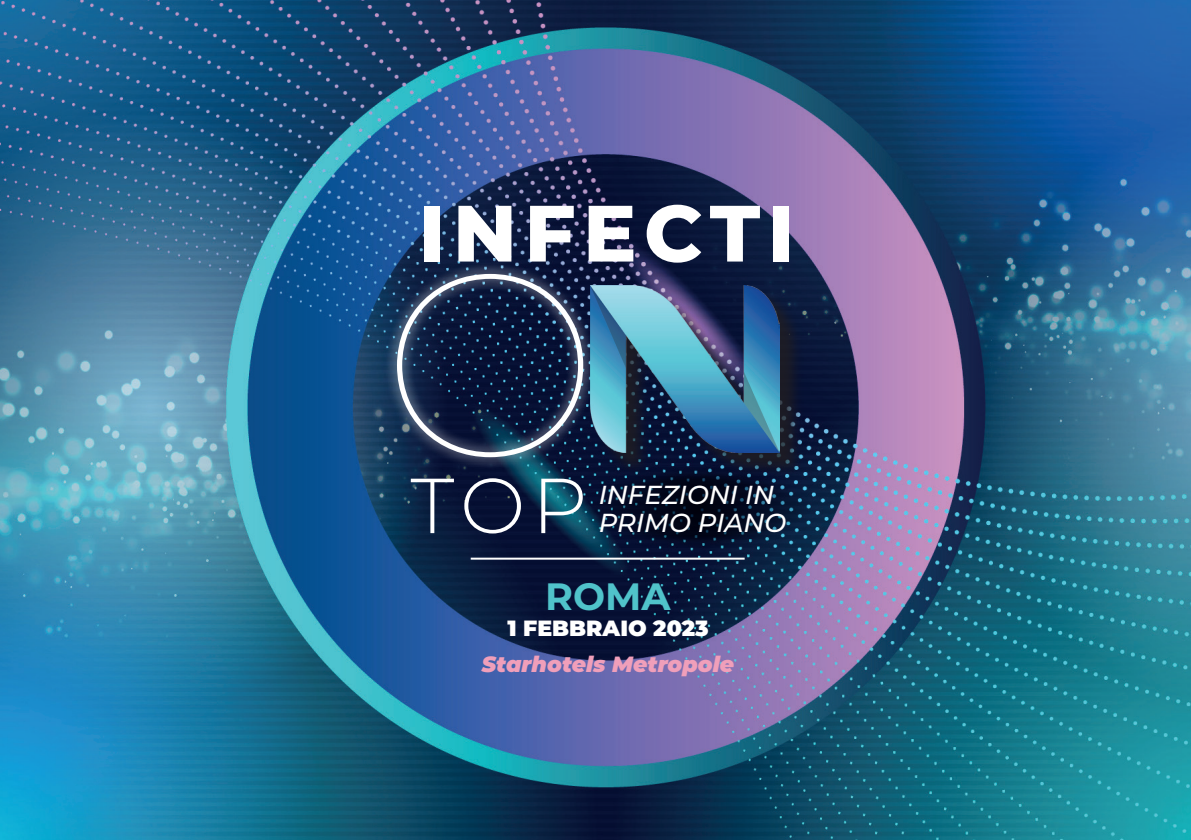
<style>
.page{position:relative;width:1191px;height:840px;background:#fff}
.page>*{position:absolute;margin:0;border:0;box-sizing:border-box;transform-origin:0 0}
.t1{font:800 79.6px "Montserrat";letter-spacing:.095em;color:#fff}
.t2{font:300 77.8px "Montserrat";color:#fff}
.t3{font:700 38px "Montserrat";color:#50c3ca}
.t4{font:italic 500 26px "Montserrat";color:#fff}
.t5{font:italic 900 22px "Montserrat";color:#f09fba}
.t6{font:900 22px "Montserrat";color:#fff}
</style>
<div class="page">
<img style="left:0;top:0;width:1191px;height:839px">
<svg style="left:582px;top:462px;width:230px;height:91px"></svg>
<div style="left:384px;top:261px;width:212px;height:208px;background:#fff;opacity:.75"></div>
<svg style="left:397px;top:274px;width:186px;height:183px"></svg>
<div style="left:593px;top:287px;width:211px;height:190px;background:#231f20;opacity:.75"></div>
<img style="left:590px;top:285px;width:189px;height:167px">
<hr style="left:471px;top:557px;width:273px;height:2px;background:#fff">
<p class="t1" style="left:418px;top:175px;width:378px">INFECTI</p>
<p class="t2" style="left:410px;top:452px;width:178px">TOP</p>
<p class="t4" style="left:599px;top:476px;width:177px">INFEZIONI IN</p>
<p class="t4" style="left:599px;top:504px;width:189px">PRIMO PIANO</p>
<p class="t3" style="left:545px;top:568px;width:127px">ROMA</p>
<p class="t6" style="left:507px;top:611px;width:203px">1 FEBBRAIO 2023</p>
<p class="t5" style="left:482px;top:647px;width:254px">Starhotels Metropole</p>
</div>
